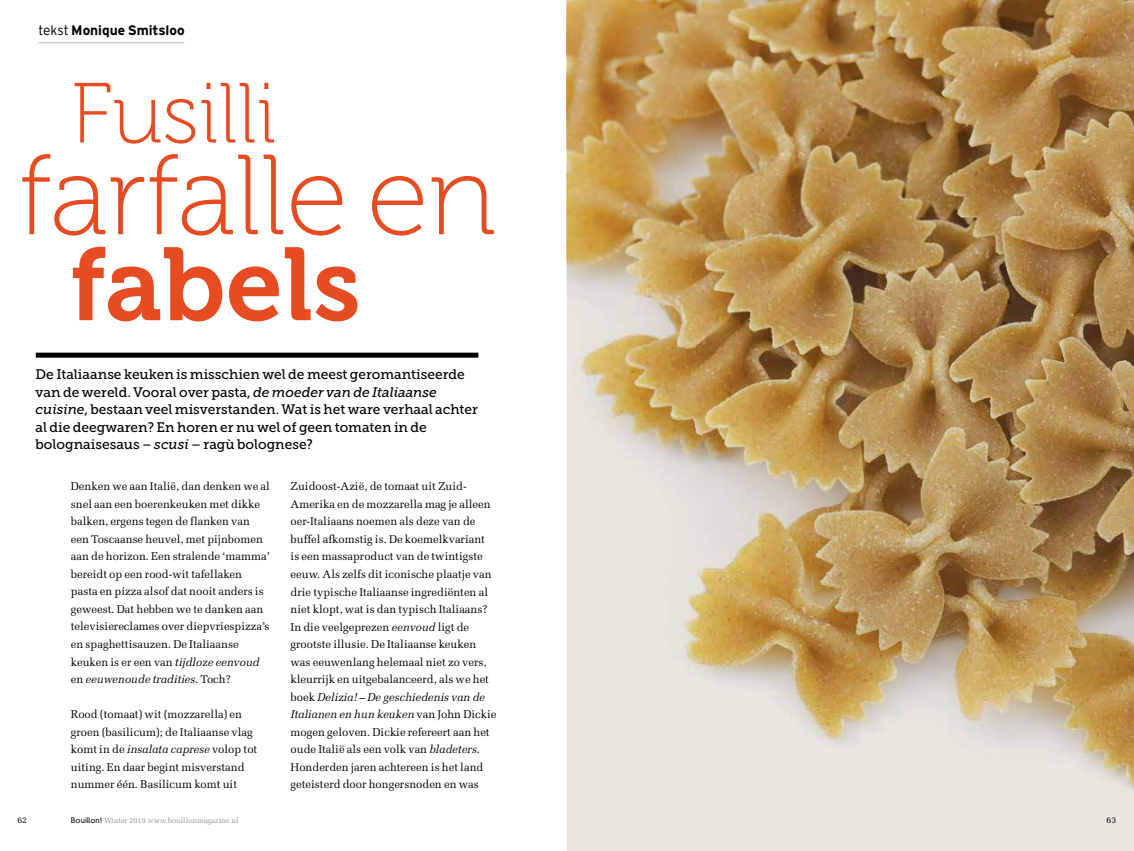
<style>
.page{position:relative;width:1134px;height:851px;background:#fff}
.page>*{position:absolute;margin:0;border:0;box-sizing:border-box;transform-origin:0 0}
.t1{font:113.75px "Museo 100";color:#e74b21}
.t2{font:102.88px "Museo 700";color:#e74b21}
.t3{font:85.25px "Museo 100";color:#e74b21}
.t4{font:13.75px/17.5px "Museo Slab 500";color:#000}
.t5{font:700 13.75px "Interstate";letter-spacing:-.005em;color:#000}
.t6{font:11.25px/17.5px "Melior";color:#000}
.t7{font:8.75px "Melior";color:#000}
.t8{font:7.5px "Melior";color:#939598}
.s1{font-weight:300}
.s2{font-style:italic}
.s3{font-family:"DIN Neuzeit Grotesk";font-weight:300;color:#000}
</style>
<div class="page">
<img style="left:567px;top:0;width:567px;height:850px">
<div style="left:36px;top:352px;width:442px;height:5px;background:#000"></div>
<svg style="left:38px;top:42px;width:146px;height:1px"></svg>
<p class="t5" style="left:38px;top:22px;width:148px"><span class="s1">tekst</span> Monique Smitsloo</p>
<h3 class="t3" style="left:71px;top:68px;width:207px">Fusilli</h3>
<h1 class="t1" style="left:19px;top:135px;width:479px">farfalle en</h1>
<h2 class="t2" style="left:71px;top:227px;width:292px">fabels</h2>
<p class="t4" style="left:36px;top:366px;width:444px">De Italiaanse keuken is misschien wel de meest geromantiseerde van de wereld. Vooral over pasta, <span class="s2">de moeder van de Italiaanse cuisine</span>, bestaan veel misverstanden. Wat is het ware verhaal achter al die deegwaren? En horen er nu wel of geen tomaten in de bolognaisesaus – <span class="s2">scusi</span> – ragù bolognese?</p>
<p class="t6" style="left:71px;top:477px;width:201px">Denken we aan Italië, dan denken we al snel aan een boerenkeuken met dikke balken, ergens tegen de flanken van een Toscaanse heuvel, met pijnbomen aan de horizon. Een stralende ‘mamma’ bereidt op een rood-wit tafellaken pasta en pizza alsof dat nooit anders is geweest. Dat hebben we te danken aan televisiereclames over diepvriespizza’s en spaghettisauzen. De Italiaanse keuken is er een van <span class="s2">tijdloze eenvoud </span>en <span class="s2">eeuwenoude tradities</span>. Toch?</p>
<p class="t6" style="left:71px;top:705px;width:188px">Rood (tomaat) wit (mozzarella) en groen (basilicum); de Italiaanse vlag komt in de <span class="s2">insalata caprese</span> volop tot uiting. En daar begint misverstand nummer één. Basilicum komt uit</p>
<p class="t6" style="left:291px;top:478px;width:207px">Zuidoost-Azië, de tomaat uit Zuid-Amerika en de mozzarella mag je alleen oer-Italiaans noemen als deze van de buffel afkomstig is. De koemelkvariant is een massaproduct van de twintigste eeuw. Als zelfs dit iconische plaatje van drie typische Italiaanse ingrediënten al niet klopt, wat is dan typisch Italiaans?<br>In die veelgeprezen <span class="s2">eenvoud</span> ligt de grootste illusie. De Italiaanse keuken was eeuwenlang helemaal niet zo vers, kleurrijk en uitgebalanceerd, als we het boek <span class="s2">Delizia! – De geschiedenis van de Italianen en hun keuken</span> van John Dickie mogen geloven. Dickie refereert aan het oude Italië als een volk van <span class="s2">bladeters</span>.<br>Honderden jaren achtereen is het land geteisterd door hongersnoden en was</p>
<p class="t7" style="left:17px;top:814px;width:11px">62</p>
<p class="t8" style="left:71px;top:816px;width:169px"><span class="s3">Bouillon!</span> Winter 2019 www.bouillonmagazine.nl</p>
<p class="t7" style="left:1106px;top:814px;width:11px">63</p>
</div>
